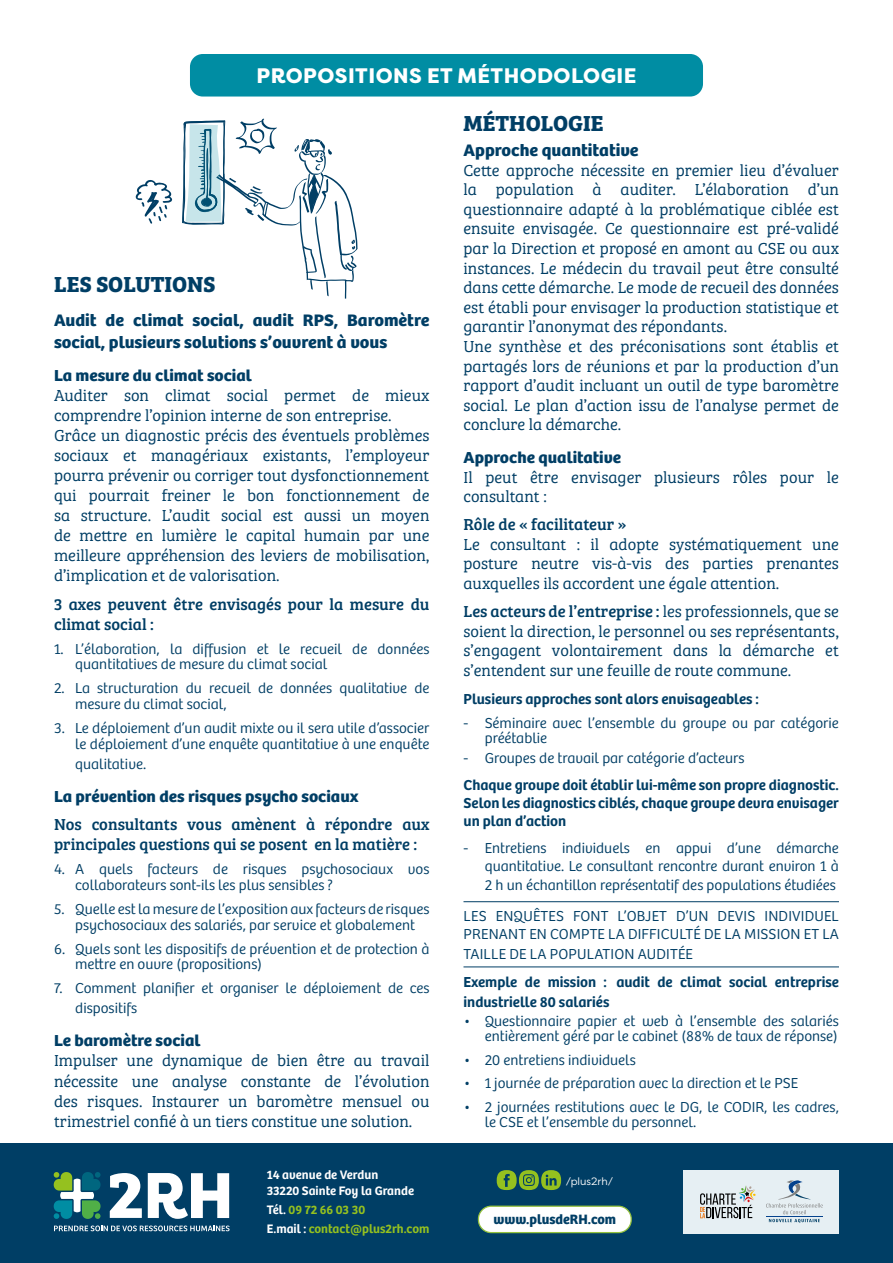
<style>
.page{position:relative;width:893px;height:1263px;background:#fff}
.page>*{position:absolute;margin:0;border:0;box-sizing:border-box;transform-origin:0 0}
.t1{font:700 22.5px "Bree Serif";color:#003e65}
.t2{font:800 21px "Filson Pro";letter-spacing:.02em;color:#fff}
.t3{font:700 17.25px/21.3px "Bree";color:#003e65;scale:1.05 1}
.t4{font:16.5px/19.6px "Bree Serif Lt";color:#003e65}
.t5{font:16.5px/20.1px "Bree Serif";color:#003e65}
.t6{font:700 16.5px "Bree";color:#003e65;scale:1.05 1}
.t7{font:300 15px/15.6px "Bree";color:#003e65}
.t8{font:600 15px/18.1px "Bree";color:#003e65;text-align:justify}
.t9{font:700 14.1px "Bree";color:#003e65}
.t10{font:600 12.75px/19.4px "Bree";color:#95c11f}
.t11{font:600 12.75px/15.3px "Bree";color:#fff}
.t12{font:10.65px "Filson Pro";color:#fff}
.s1{color:#fff}
.s2{font-family:"Bree Serif Lt"}
</style>
<div class="page">
<div style="left:0;top:1144px;width:893px;height:119px;background:#003e65"></div>
<div style="left:684px;top:1170px;width:155px;height:63px;background:#e6eff3"></div>
<svg style="left:700px;top:1185px;width:56px;height:33px"></svg>
<svg style="left:766px;top:1180px;width:57px;height:43px"></svg>
<hr style="left:766px;top:1216px;width:57px;height:1px;background:#04428d">
<div style="left:190px;top:54px;width:513px;height:43px;background:#008da3;border-radius:13px"></div>
<hr style="left:463px;top:901px;width:376px;height:1px;background:#003e65">
<hr style="left:463px;top:967px;width:376px;height:1px;background:#003e65">
<div style="left:541px;top:1170px;width:20px;height:20px;background:#95c11f;border-radius:50%"></div>
<svg style="left:546px;top:1174px;width:11px;height:11px"></svg>
<div style="left:497px;top:1170px;width:20px;height:20px;background:#95c11f;border-radius:50%"></div>
<svg style="left:504px;top:1174px;width:6px;height:13px"></svg>
<div style="left:519px;top:1170px;width:20px;height:20px;background:#95c11f;border-radius:50%"></div>
<svg style="left:523px;top:1174px;width:12px;height:12px"></svg>
<div style="left:478px;top:1206px;width:153px;height:26px;background:#fff;border-radius:13px"></div>
<div style="left:478px;top:1205px;width:154px;height:28px;border:1px solid #94c23d;border-radius:13px"></div>
<svg style="left:54px;top:1172px;width:176px;height:59px"></svg>
<svg style="left:182px;top:119px;width:176px;height:180px"></svg>
<svg style="left:135px;top:180px;width:38px;height:44px"></svg>
<p class="t2" style="left:257px;top:63px;width:381px">PROPOSITIONS ET MÉTHODOLOGIE</p>
<h1 class="t1" style="left:54px;top:267px;width:163px">LES SOLUTIONS</h1>
<p class="t3" style="left:54px;top:308px;width:359px">Audit de climat social, audit RPS, Baromètre social, plusieurs solutions s’ouvrent à vous</p>
<p class="t6" style="left:54px;top:362px;width:190px">La mesure du climat social</p>
<p class="t4" style="left:54px;top:384px;width:377px;line-height:20.1px">Auditer son climat social permet de mieux comprendre l’opinion interne de son entreprise.<br>Grâce un diagnostic précis des éventuels problèmes sociaux et managériaux existants, l’employeur pourra prévenir ou corriger tout dysfonctionnement qui pourrait freiner le bon fonctionnement de sa structure. L’audit social est aussi un moyen de mettre en lumière le capital humain par une meilleure appréhension des leviers de mobilisation, d’implication et de valorisation.</p>
<p class="t5" style="left:54px;top:593px;width:377px">3 axes peuvent être envisagés pour la mesure du climat social :</p>
<p class="t7" style="left:75px;top:640px;width:356px;text-indent:-21px">1. L’élaboration, la diffusion et le recueil de données quantitatives de mesure du climat social</p>
<p class="t7" style="left:75px;top:680px;width:356px;text-indent:-21px">2. La structuration du recueil de données qualitative de mesure du climat social,</p>
<p class="t7" style="left:54px;top:719px;width:377px;text-align:right">3. Le déploiement d’un audit mixte ou il sera utile d’associer le déploiement d’une enquête quantitative à une enquête</p>
<p class="t7" style="left:75px;top:755px;width:72px">qualitative.</p>
<p class="t6" style="left:54px;top:783px;width:292px">La prévention des risques psycho sociaux</p>
<p class="t5" style="left:54px;top:814px;width:377px">Nos consultants vous amènent à répondre aux principales questions qui se posent en la matière :</p>
<p class="t7" style="left:75px;top:861px;width:356px;text-indent:-21px">4. A quels facteurs de risques psychosociaux vos collaborateurs sont-ils les plus sensibles ?</p>
<p class="t7" style="left:54px;top:900px;width:377px;text-align:center">5. Quelle est la mesure de l’exposition aux facteurs de risques psychosociaux des salariés, par service et globalement</p>
<p class="t7" style="left:75px;top:940px;width:356px;text-indent:-21px">6. Quels sont les dispositifs de prévention et de protection à mettre en ouvre (propositions)</p>
<p class="t7" style="left:75px;top:977px;width:356px;line-height:20.1px;text-indent:-21px">7. Comment planifier et organiser le déploiement de ces dispositifs</p>
<p class="t6" style="left:54px;top:1028px;width:141px">Le baromètre social</p>
<p class="t4" style="left:54px;top:1050px;width:377px;line-height:20.1px;text-align:justify">Impulser une dynamique de bien être au travail nécessite une analyse constante de l’évolution des risques. Instaurer un baromètre mensuel ou trimestriel confié à un tiers constitue une solution.</p>
<p class="t11" style="left:267px;top:1166px;width:149px">14 avenue de Verdun<br>33220 Sainte Foy la Grande</p>
<p class="t10" style="left:267px;top:1199px;width:164px"><span class="s1">Tél.</span> 09 72 66 03 30<br><span class="s1">E.mail :</span> contact@plus2rh.com</p>
<h1 class="t1" style="left:463px;top:106px;width:142px">MÉTHOLOGIE</h1>
<p class="t3" style="left:463px;top:138px;width:168px">Approche quantitative</p>
<p class="t4" style="left:463px;top:159px;width:377px">Cette approche nécessite en premier lieu d’évaluer la population à auditer. L’élaboration d’un questionnaire adapté à la problématique ciblée est ensuite envisagée. Ce questionnaire est pré-validé par la Direction et proposé en amont au CSE ou aux instances. Le médecin du travail peut être consulté dans cette démarche. Le mode de recueil des données est établi pour envisager la production statistique et garantir l’anonymat des répondants.<br>Une synthèse et des préconisations sont établis et partagés lors de réunions et par la production d’un rapport d’audit incluant un outil de type baromètre social. Le plan d’action issu de l’analyse permet de conclure la démarche.</p>
<p class="t6" style="left:463px;top:444px;width:152px">Approche qualitative</p>
<p class="t4" style="left:463px;top:466px;width:377px">Il peut être envisager plusieurs rôles pour le consultant :</p>
<p class="t5" style="left:463px;top:513px;width:165px">Rôle de « facilitateur »</p>
<p class="t4" style="left:463px;top:533px;width:377px;text-align:justify">Le consultant : il adopte systématiquement une posture neutre vis-à-vis des parties prenantes auxquelles ils accordent une égale attention.</p>
<p class="t5" style="left:463px;top:600px;width:377px">Les acteurs de l’entreprise : <span class="s2">les professionnels, que se</span></p>
<p class="t4" style="left:463px;top:620px;width:377px;text-align:justify">soient la direction, le personnel ou ses représentants, s’engagent volontairement dans la démarche et s’entendent sur une feuille de route commune.</p>
<p class="t8" style="left:463px;top:689px;width:297px">Plusieurs approches sont alors envisageables :</p>
<p class="t7" style="left:485px;top:714px;width:356px;line-height:15.1px;text-indent:-21px">- Séminaire avec l’ensemble du groupe ou par catégorie préétablie</p>
<p class="t7" style="left:463px;top:750px;width:282px">- Groupes de travail par catégorie d’acteurs</p>
<p class="t8" style="left:463px;top:775px;width:377px">Chaque groupe doit établir lui-même son propre diagnostic.<br>Selon les diagnostics ciblés, chaque groupe devra envisager un plan d’action</p>
<p class="t7" style="left:463px;top:838px;width:377px;line-height:18.1px;text-align:right">- Entretiens individuels en appui d’une démarche quantitative. Le consultant rencontre durant environ 1 à</p>
<p class="t7" style="left:464px;top:869px;width:377px;line-height:30.9px;text-align:right">2 h un échantillon représentatif des populations étudiées<br>LES ENQUÊTES FONT L’OBJET D’UN DEVIS INDIVIDUEL</p>
<p class="t7" style="left:464px;top:924px;width:377px;line-height:19.6px">PRENANT EN COMPTE LA DIFFICULTÉ DE LA MISSION ET LA<br>TAILLE DE LA POPULATION AUDITÉE</p>
<p class="t8" style="left:463px;top:971px;width:377px;line-height:19.6px">Exemple de mission : audit de climat social entreprise industrielle 80 salariés</p>
<p class="t7" style="left:463px;top:1012px;width:377px;line-height:15.1px;text-align:right">• Questionnaire papier et web à l’ensemble des salariés entièrement géré par le cabinet (88% de taux de réponse)</p>
<p class="t7" style="left:463px;top:1051px;width:174px">• 20 entretiens individuels</p>
<p class="t7" style="left:463px;top:1074px;width:336px">• 1 journée de préparation avec la direction et le PSE</p>
<p class="t7" style="left:485px;top:1098px;width:356px;line-height:15.1px;text-indent:-21px">• 2 journées restitutions avec le DG, le CODIR, les cadres, le CSE et l’ensemble du personnel.</p>
<p class="t12" style="left:566px;top:1174px;width:49px">/plus2rh/</p>
<p class="t9" style="left:493px;top:1208px;width:124px">www.plusdeRH.com</p>
</div>
